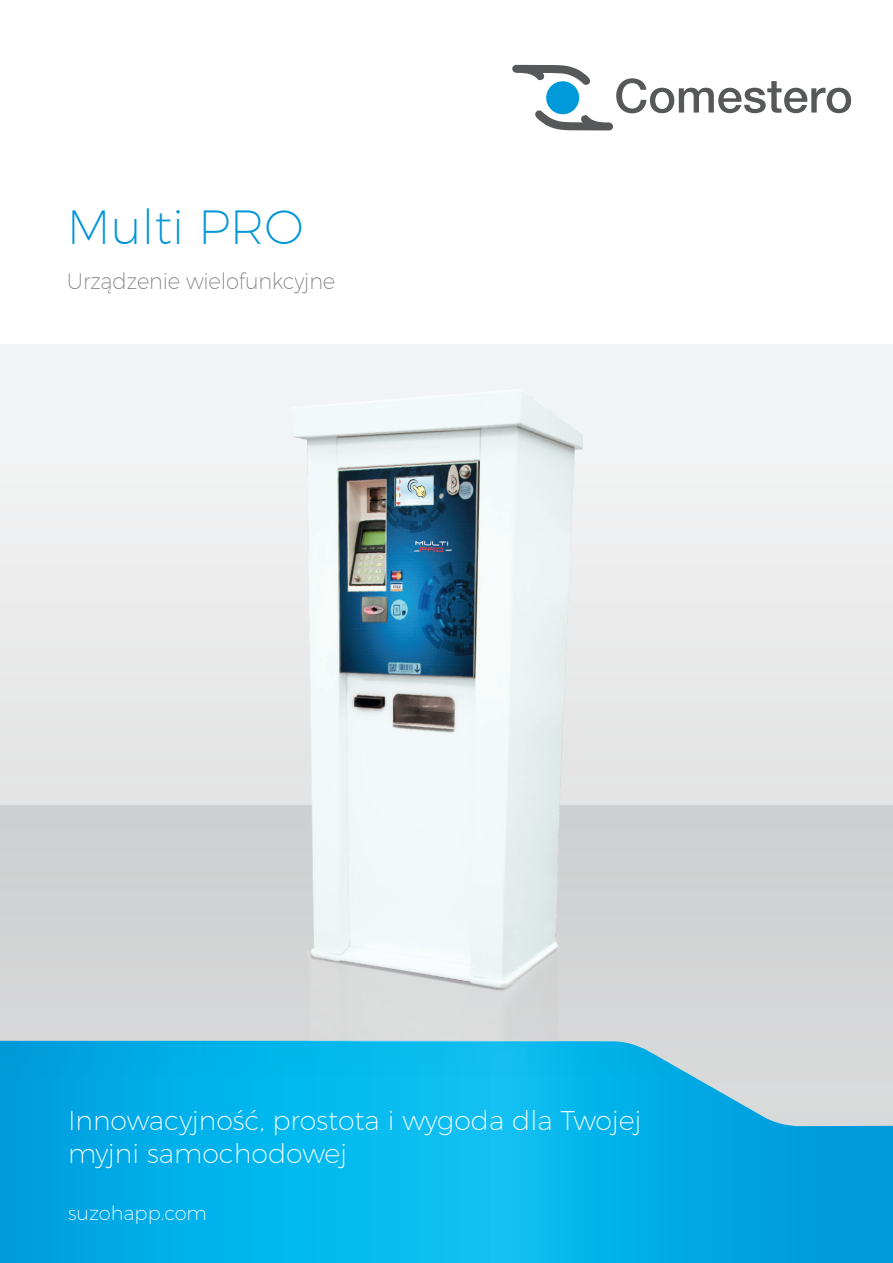
<style>
.page{position:relative;width:893px;height:1263px;background:#fff}
.page>*{position:absolute;margin:0;border:0;box-sizing:border-box;transform-origin:0 0}
.company_profile_posi{font:200 48px "Montserrat";color:#0095d9}
.company_profile_posi-2{font:200 27px "Montserrat";color:#fff}
.company_profile_posi-3{font:200 22.5px "Montserrat";letter-spacing:-.01em;color:#808285;scale:.94 1}
.Ingress_baksida{font:200 19.5px "Montserrat";color:#fff}
</style>
<div class="page">
<div style="left:0;top:345px;width:893px;height:801px;background:#edeeef"></div>
<svg style="left:0;top:1082px;width:893px;height:181px;background:#0cb0e7"></svg>
<svg style="left:0;top:806px;width:893px;height:276px;background:#b1ced7"></svg>
<svg style="left:512px;top:65px;width:339px;height:65px"></svg>
<img style="left:268px;top:389px;width:326px;height:653px">
<p class="company_profile_posi" style="left:67px;top:198px;width:238px">Multi PRO</p>
<p class="company_profile_posi-3" style="left:67px;top:267px;width:287px">Urządzenie wielofunkcyjne</p>
<p class="company_profile_posi-2" style="left:68px;top:1104px;width:575px">Innowacyjność, prostota i wygoda dla Twojej</p>
<p class="company_profile_posi-2" style="left:68px;top:1137px;width:281px">myjni samochodowej</p>
<p class="Ingress_baksida" style="left:68px;top:1201px;width:140px">suzohapp.com</p>
</div>
